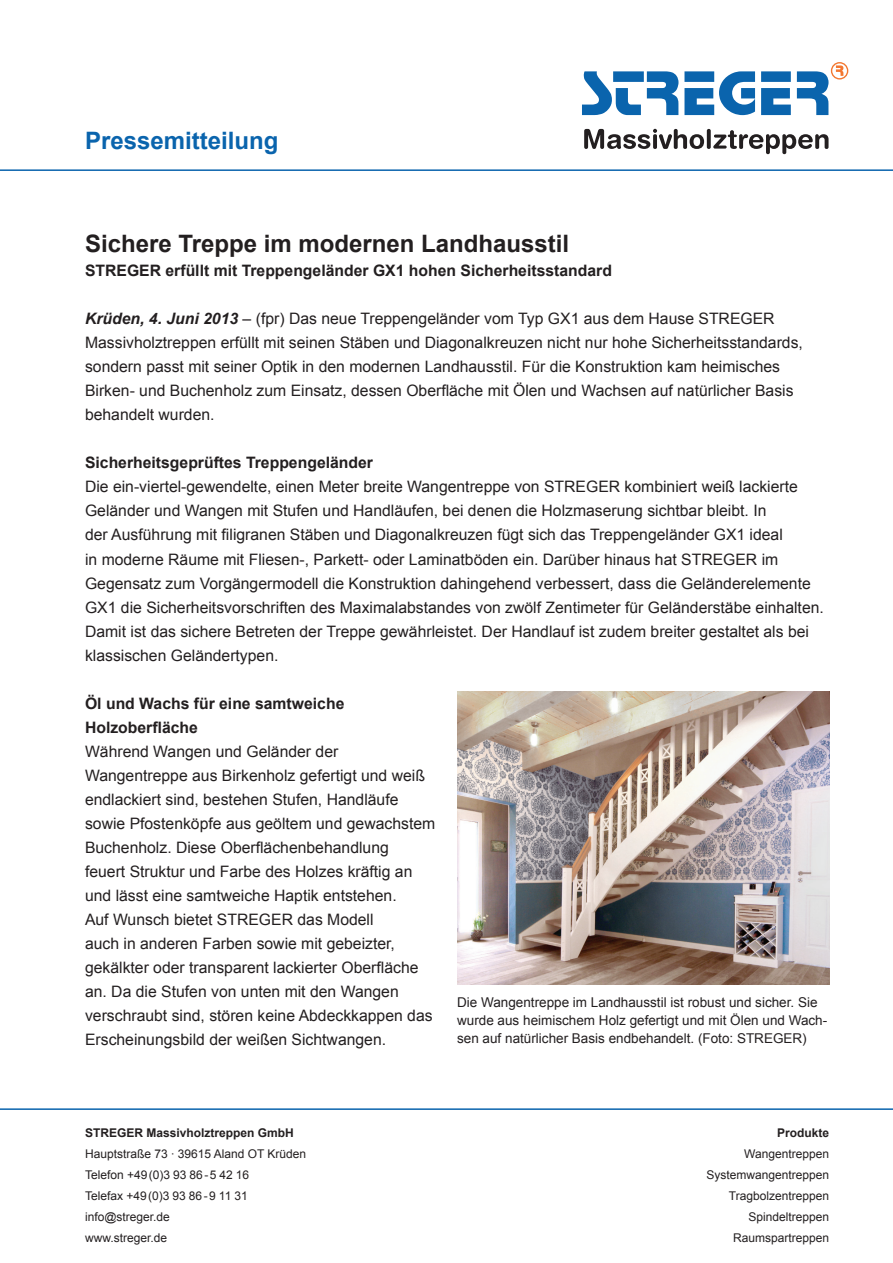
<style>
.page{position:relative;width:893px;height:1263px;background:#fff}
.page>*{position:absolute;margin:0;border:0;box-sizing:border-box;transform-origin:0 0}
.t1{font:700 24px "Arial";color:#231f20}
.t2{font:700 24px "Arial";color:#0a64ad}
.t3{font:15.75px/24px "Arial";color:#231f20}
.t4{font:700 15.75px/24px "Arial";color:#231f20}
.t5{font:13.5px/18px "Arial";color:#231f20}
.t6{font:12px/21px "Arial";color:#231f20}
.t7{font:700 12px "Arial";color:#231f20}
.s1{font-weight:700;font-style:italic}
</style>
<div class="page">
<hr style="left:0;top:169px;width:893px;height:2px;background:#0a64ad">
<hr style="left:0;top:1108px;width:893px;height:2px;background:#0a64ad">
<svg style="left:582px;top:62px;width:266px;height:53px"></svg>
<svg style="left:584px;top:129px;width:244px;height:25px"></svg>
<img style="left:457px;top:691px;width:372px;height:293px">
<h1 class="t2" style="left:85px;top:125px;width:195px">Pressemitteilung</h1>
<h1 class="t1" style="left:85px;top:228px;width:486px">Sichere Treppe im modernen Landhausstil</h1>
<p class="t4" style="left:85px;top:259px;width:528px">STREGER erfüllt mit Treppengeländer GX1 hohen Sicherheitsstandard</p>
<p class="t3" style="left:85px;top:307px;width:719px"><span class="s1">Krüden, 4. Juni 2013</span> – (fpr) Das neue Treppengeländer vom Typ GX1 aus dem Hause STREGER Massivholztreppen erfüllt mit seinen Stäben und Diagonalkreuzen nicht nur hohe Sicherheitsstandards, sondern passt mit seiner Optik in den modernen Landhausstil. Für die Konstruktion kam heimisches -Birken- und Buchenholz zum Einsatz, dessen Oberfläche mit Ölen und Wachsen auf natürlicher Basis behandelt wurden.</p>
<p class="t4" style="left:85px;top:451px;width:289px">Sicherheitsgeprüftes Treppengeländer</p>
<p class="t3" style="left:85px;top:475px;width:740px">Die ein-viertel-gewendelte, einen Meter breite Wangentreppe von STREGER kombiniert weiß lackierte -Geländer und Wangen mit Stufen und Handläufen, bei denen die Holzmaserung sichtbar bleibt. In<br>der Ausführung mit filigranen Stäben und Diagonalkreuzen fügt sich das Treppengeländer GX1 ideal<br>in moderne Räume mit Fliesen-, Parkett- oder Laminatböden ein. Darüber hinaus hat STREGER im Gegensatz zum Vorgängermodell die Konstruktion dahingehend verbessert, dass die Geländerelemente GX1 die Sicherheitsvorschriften des Maximalabstandes von zwölf Zentimeter für Geländerstäbe einhalten.<br>Damit ist das sichere Betreten der Treppe gewährleistet. Der Handlauf ist zudem breiter gestaltet als bei klassischen Geländertypen.</p>
<p class="t4" style="left:85px;top:691px;width:261px">Öl und Wachs für eine samtweiche<br>Holzoberfläche</p>
<p class="t3" style="left:85px;top:739px;width:352px">Während Wangen und Geländer der Wangentreppe aus Birkenholz gefertigt und weiß endlackiert sind, bestehen Stufen, Handläufe sowie Pfostenköpfe aus geöltem und gewachstem Buchenholz. Diese Oberflächenbehandlung<br>feuert Struktur und Farbe des Holzes kräftig an und lässt eine samtweiche Haptik entstehen.<br>Auf Wunsch bietet STREGER das Modell<br>auch in anderen Farben sowie mit gebeizter, gekälkter oder transparent lackierter Oberfläche an. Da die Stufen von unten mit den Wangen verschraubt sind, stören keine Abdeckkappen das Erscheinungsbild der weißen Sichtwangen.</p>
<p class="t5" style="left:457px;top:993px;width:372px">Die Wangentreppe im Landhausstil ist robust und sicher. Sie wurde aus heimischem Holz gefertigt und mit Ölen und Wach&shy;sen auf natürlicher Basis endbehandelt. (Foto: STREGER)</p>
<p class="t7" style="left:85px;top:1124px;width:210px">STREGER Massivholztreppen GmbH</p>
<p class="t6" style="left:85px;top:1143px;width:223px">Hauptstraße 73 · 39615 Aland OT Krüden<br>Telefon +49(0)3 93 86-5 42 16<br>Telefax +49(0)3 93 86-9 11 31 info@streger.de<br>www.streger.de</p>
<p class="t7" style="left:777px;top:1124px;width:54px">Produkte</p>
<p class="t6" style="left:706px;top:1143px;width:124px;text-align:right">Wangentreppen<br>Systemwangentreppen<br>Tragbolzentreppen<br>Spindeltreppen<br>Raumspartreppen</p>
</div>
